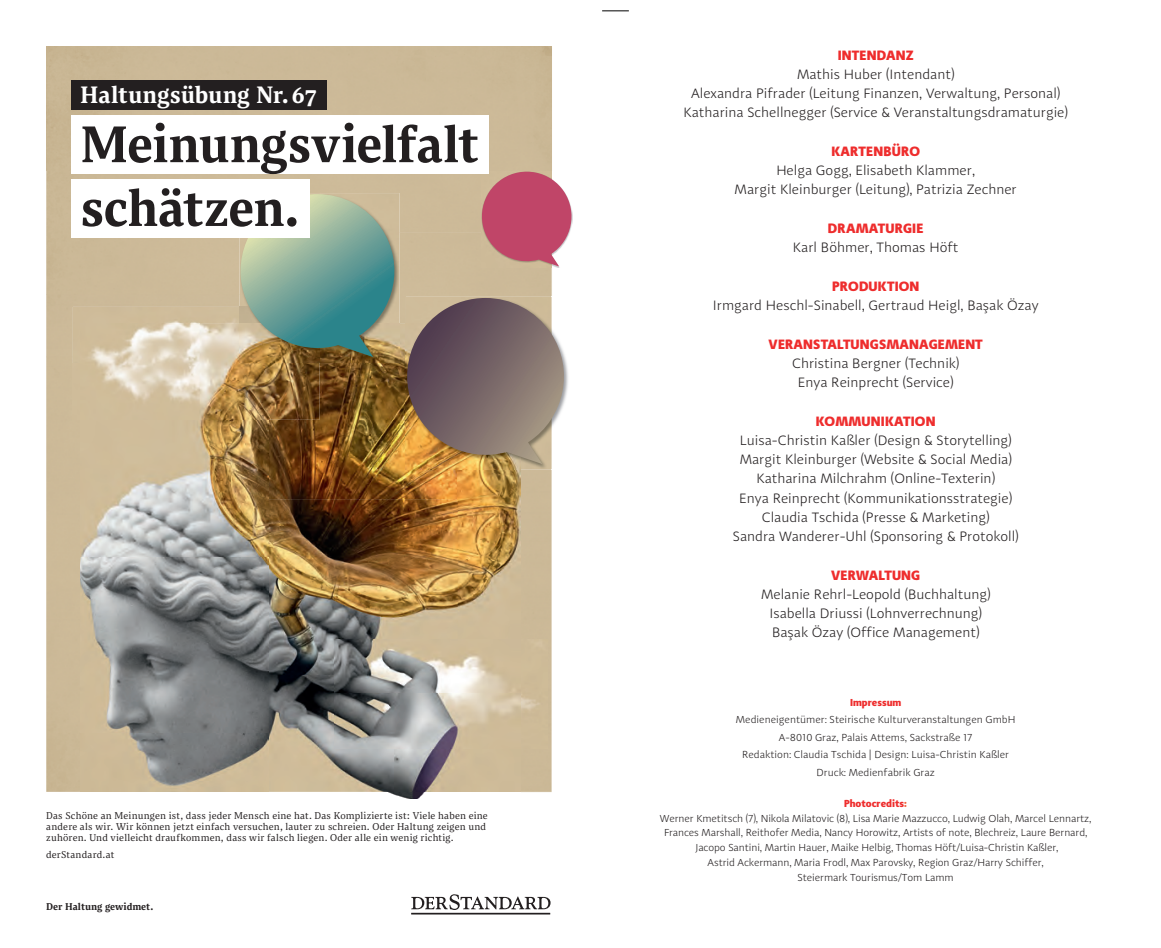
<style>
.page{position:relative;width:1161px;height:948px;background:#fff}
.page>*{position:absolute;margin:0;border:0;box-sizing:border-box;transform-origin:0 0}
.t1{font:600 50.93px/63.7px "ST Matilda Text";letter-spacing:-.015em;color:#231f20}
.t2{font:600 23.45px "ST Matilda Text";letter-spacing:-.01em;color:#fff}
.t3{font:300 14px/19.2px "Adagio Sans";color:#231f20;text-align:center}
.t4{font:900 14px "Adagio Sans";letter-spacing:.01em;color:#ee2d2d}
.t5{font:300 10.5px/14.9px "Adagio Sans";letter-spacing:-.01em;color:#231f20;text-align:center}
.t6{font:900 10.5px "Adagio Sans";color:#ee2d2d}
.t7{font:9.8px/11.2px "ST Matilda Text";letter-spacing:.015em;color:#231f20}
.t8{font:600 9.8px "ST Matilda Text";color:#231f20}
.s1{font-weight:900;color:#ee2d2d}
.s2{font-weight:900;color:#f15b34}
</style>
<div class="page">
<div style="left:46px;top:46px;width:184px;height:124px;background:#cab795"></div>
<div style="left:46px;top:170px;width:184px;height:124px;background:#ccb998"></div>
<div style="left:46px;top:294px;width:184px;height:63px;background:#ccba99"></div>
<div style="left:46px;top:357px;width:34px;height:434px;background:#ccba98"></div>
<div style="left:73px;top:307px;width:157px;height:56px;background:#cfbc9a"></div>
<img style="left:73px;top:363px;width:7px;height:57px">
<img style="left:80px;top:791px;width:440px;height:8px">
<img style="left:80px;top:420px;width:150px;height:371px">
<img style="left:80px;top:324px;width:150px;height:96px">
<img style="left:230px;top:46px;width:343px;height:745px">
<svg style="left:411px;top:894px;width:139px;height:20px"></svg>
<div style="left:71px;top:80px;width:255px;height:29px;background:#231f20"></div>
<div style="left:71px;top:115px;width:417px;height:58px;background:#fff"></div>
<div style="left:71px;top:179px;width:238px;height:58px;background:#fff"></div>
<svg style="left:602px;top:11px;width:27px;height:1px"></svg>
<h2 class="t2" style="left:80px;top:78px;width:238px">Haltungsübung Nr. 67</h2>
<h1 class="t1" style="left:80px;top:110px;width:400px">Meinungsvielfalt schätzen.</h1>
<p class="t7" style="left:46px;top:809px;width:443px">Das Schöne an Meinungen ist, dass jeder Mensch eine hat. Das Komplizierte ist: Viele haben eine andere als wir. Wir können jetzt einfach versuchen, lauter zu schreien. Oder Haltung zeigen und zuhören. Und vielleicht draufkommen, dass wir falsch liegen. Oder alle ein wenig richtig.</p>
<p class="t7" style="left:46px;top:848px;width:69px">derStandard.at</p>
<p class="t8" style="left:46px;top:899px;width:109px">Der Haltung gewidmet.</p>
<p class="t4" style="left:838px;top:45px;width:77px">INTENDANZ</p>
<p class="t3" style="left:683px;top:65px;width:386px">Mathis Huber (Intendant)<br>Alexandra Pifrader (Leitung Finanzen, Verwaltung, Personal)<br>Katharina Schellnegger (Service &amp; Veranstaltungsdramaturgie)</p>
<p class="t4" style="left:831px;top:142px;width:90px">KARTENBÜRO</p>
<p class="t3" style="left:734px;top:161px;width:284px">Helga Gogg, Elisabeth Klammer,<br>Margit Kleinburger (Leitung), Patrizia Zechner</p>
<p class="t4" style="left:828px;top:219px;width:97px">DRAMATURGIE</p>
<p class="t3" style="left:793px;top:238px;width:167px">Karl Böhmer, Thomas Höft</p>
<p class="t4" style="left:832px;top:276px;width:89px">PRODUKTION</p>
<p class="t3" style="left:713px;top:296px;width:327px">Irmgard Heschl-Sinabell, Gertraud Heigl, Başak Özay</p>
<p class="t4" style="left:769px;top:334px;width:216px">VERANSTALTUNGSMANAGEMENT</p>
<p class="t3" style="left:792px;top:353px;width:169px">Christina Bergner (Technik)<br>Enya Reinprecht (Service)</p>
<p class="t4" style="left:816px;top:411px;width:121px">KOMMUNIKATION</p>
<p class="t3" style="left:733px;top:430px;width:287px">Luisa-Christin Kaßler (Design &amp; Storytelling)<br>Margit Kleinburger (Website &amp; Social Media)<br>Katharina Milchrahm (Online-Texterin)<br>Enya Reinprecht (Kommunikationsstrategie)<br>Claudia Tschida (Presse &amp; Marketing)<br>Sandra Wanderer-Uhl (Sponsoring &amp; Protokoll)</p>
<p class="t4" style="left:831px;top:565px;width:90px">VERWALTUNG</p>
<p class="t3" style="left:761px;top:584px;width:231px">Melanie Rehrl-Leopold (Buchhaltung)<br>Isabella Driussi (Lohnverrechnung)<br>Başak Özay (Office Management)</p>
<p class="t6" style="left:850px;top:695px;width:53px">Impressum</p>
<p class="t5" style="left:736px;top:711px;width:281px;line-height:17.5px">Medieneigentümer: Steirische Kulturveranstaltungen GmbH A-8010 Graz, Palais Attems, Sackstraße 17<br>Redaktion: Claudia Tschida | Design: Luisa-Christin Kaßler Druck: Medienfabrik Graz</p>
<p class="t5" style="left:660px;top:795px;width:433px"><span class="s1">Photocredits</span><span class="s2">:<br></span>Werner Kmetitsch (7), Nikola Milatovic (8), Lisa Marie Mazzucco, Ludwig Olah, Marcel Lennartz, Frances Marshall, Reithofer Media, Nancy Horowitz, Artists of note, Blechreiz, Laure Bernard, Jacopo Santini, Martin Hauer, Maike Helbig, Thomas Höft/Luisa-Christin Kaßler,<br>Astrid Ackermann, Maria Frodl, Max Parovsky, Region Graz/Harry Schiffer,<br>Steiermark Tourismus/Tom Lamm</p>
</div>
